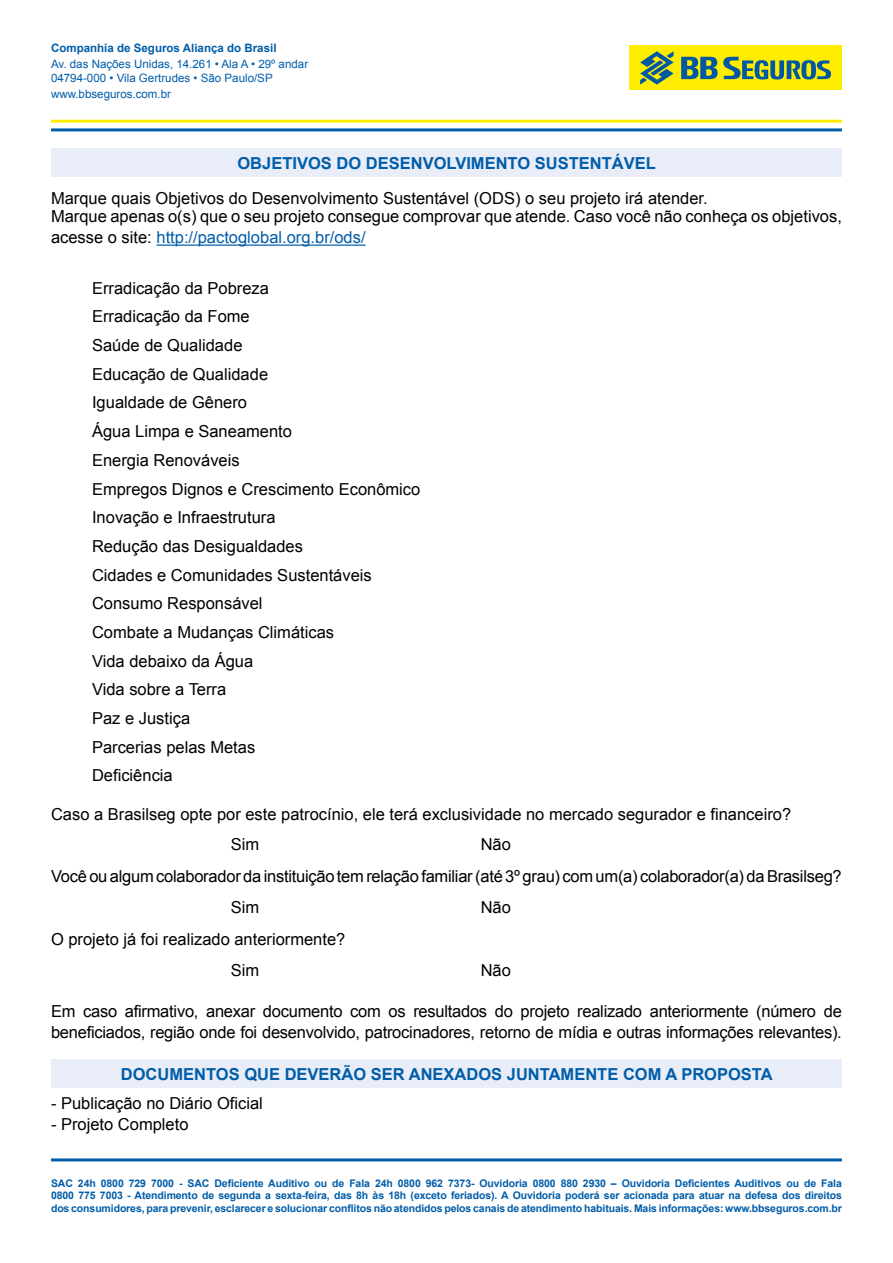
<style>
.page{position:relative;width:893px;height:1263px;background:#fff}
.page>*{position:absolute;margin:0;border:0;box-sizing:border-box;transform-origin:0 0}
.t1{font:16.5px/28.7px "Arial";color:#000}
.t2{font:700 16.5px "Arial";color:#005da9}
.t3{font:16.5px "Arial";color:#005da9}
.t4{font:11.55px/13.8px "Arial";color:#005da9}
.t5{font:700 11.55px "Arial";color:#005da9}
.t6{font:700 10.5px/12.6px "Arial";letter-spacing:-.01em;color:#005da9;text-align:justify}
.s1{color:#000}
</style>
<div class="page">
<hr style="left:51px;top:1158px;width:791px;height:3px;background:#005da9">
<div style="left:629px;top:46px;width:213px;height:44px;background:#ffed00"></div>
<svg style="left:640px;top:51px;width:33px;height:34px"></svg>
<svg style="left:681px;top:57px;width:150px;height:23px"></svg>
<hr style="left:51px;top:128px;width:791px;height:3px;background:#005da9">
<hr style="left:51px;top:120px;width:791px;height:3px;background:#ffed00">
<hr style="left:156px;top:244px;width:210px;height:2px;background:#005da9">
<div style="left:51px;top:148px;width:791px;height:29px;background:#e9edf8"></div>
<div style="left:51px;top:1060px;width:791px;height:28px;background:#e9edf8"></div>
<p class="t5" style="left:51px;top:40px;width:227px">Companhia de Seguros Aliança do Brasil</p>
<p class="t4" style="left:51px;top:57px;width:259px">Av. das Nações Unidas, 14.261 • Ala A • 29º andar<br>04794-000 • Vila Gertrudes • São Paulo/SP</p>
<p class="t4" style="left:51px;top:87px;width:122px">www.bbseguros.com.br</p>
<p class="t2" style="left:237px;top:152px;width:420px">OBJETIVOS DO DESENVOLVIMENTO SUSTENTÁVEL</p>
<p class="t1" style="left:51px;top:190px;width:792px;line-height:18px">Marque quais Objetivos do Desenvolvimento Sustentável (ODS) o seu projeto irá atender.<br>Marque apenas o(s) que o seu projeto consegue comprovar que atende. Caso você não conheça os objetivos,</p>
<p class="t3" style="left:51px;top:227px;width:316px"><span class="s1">acesse o site:</span> http://pactoglobal.org.br/ods/</p>
<p class="t1" style="left:92px;top:274px;width:330px">Erradicação da Pobreza<br>Erradicação da Fome<br>Saúde de Qualidade<br>Educação de Qualidade<br>Igualdade de Gênero<br>Água Limpa e Saneamento<br>Energia Renováveis<br>Empregos Dignos e Crescimento Econômico<br>Inovação e Infraestrutura<br>Redução das Desigualdades<br>Cidades e Comunidades Sustentáveis<br>Consumo Responsável<br>Combate a Mudanças Climáticas<br>Vida debaixo da Água<br>Vida sobre a Terra<br>Paz e Justiça<br>Parcerias pelas Metas<br>Deficiência</p>
<p class="t1" style="left:231px;top:799px;width:562px;line-height:30.6px;text-indent:-180px">Caso a Brasilseg opte por este patrocínio, ele terá exclusividade no mercado segurador e financeiro?<br>Sim</p>
<p class="t1" style="left:481px;top:830px;width:32px">Não</p>
<p class="t1" style="left:51px;top:862px;width:792px">Você ou algum colaborador da instituição tem relação familiar (até 3º grau) com um(a) colaborador(a) da Brasilseg?</p>
<p class="t1" style="left:231px;top:893px;width:30px">Sim</p>
<p class="t1" style="left:481px;top:893px;width:32px">Não</p>
<p class="t1" style="left:231px;top:924px;width:116px;line-height:30.6px;text-indent:-180px">O projeto já foi realizado anteriormente?<br>Sim</p>
<p class="t1" style="left:481px;top:956px;width:32px">Não</p>
<p class="t1" style="left:51px;top:1000px;width:792px;line-height:21px">Em caso afirmativo, anexar documento com os resultados do projeto realizado anteriormente (número de beneficiados, região onde foi desenvolvido, patrocinadores, retorno de mídia e outras informações relevantes).</p>
<p class="t2" style="left:121px;top:1063px;width:653px">DOCUMENTOS QUE DEVERÃO SER ANEXADOS JUNTAMENTE COM A PROPOSTA</p>
<p class="t1" style="left:51px;top:1089px;width:213px">- Publicação no Diário Oficial</p>
<p class="t1" style="left:51px;top:1110px;width:139px">- Projeto Completo</p>
<p class="t6" style="left:51px;top:1177px;width:792px">SAC 24h 0800 729 7000 - SAC Deficiente Auditivo ou de Fala 24h 0800 962 7373- Ouvidoria 0800 880 2930 – Ouvidoria Deficientes Auditivos ou de Fala 0800 775 7003 - Atendimento de segunda a sexta-feira, das 8h às 18h (exceto feriados). A Ouvidoria poderá ser acionada para atuar na defesa dos direitos dos consumidores, para prevenir, esclarecer e solucionar conflitos não atendidos pelos canais de atendimento habituais. Mais informações: www.bbseguros.com.br</p>
</div>
